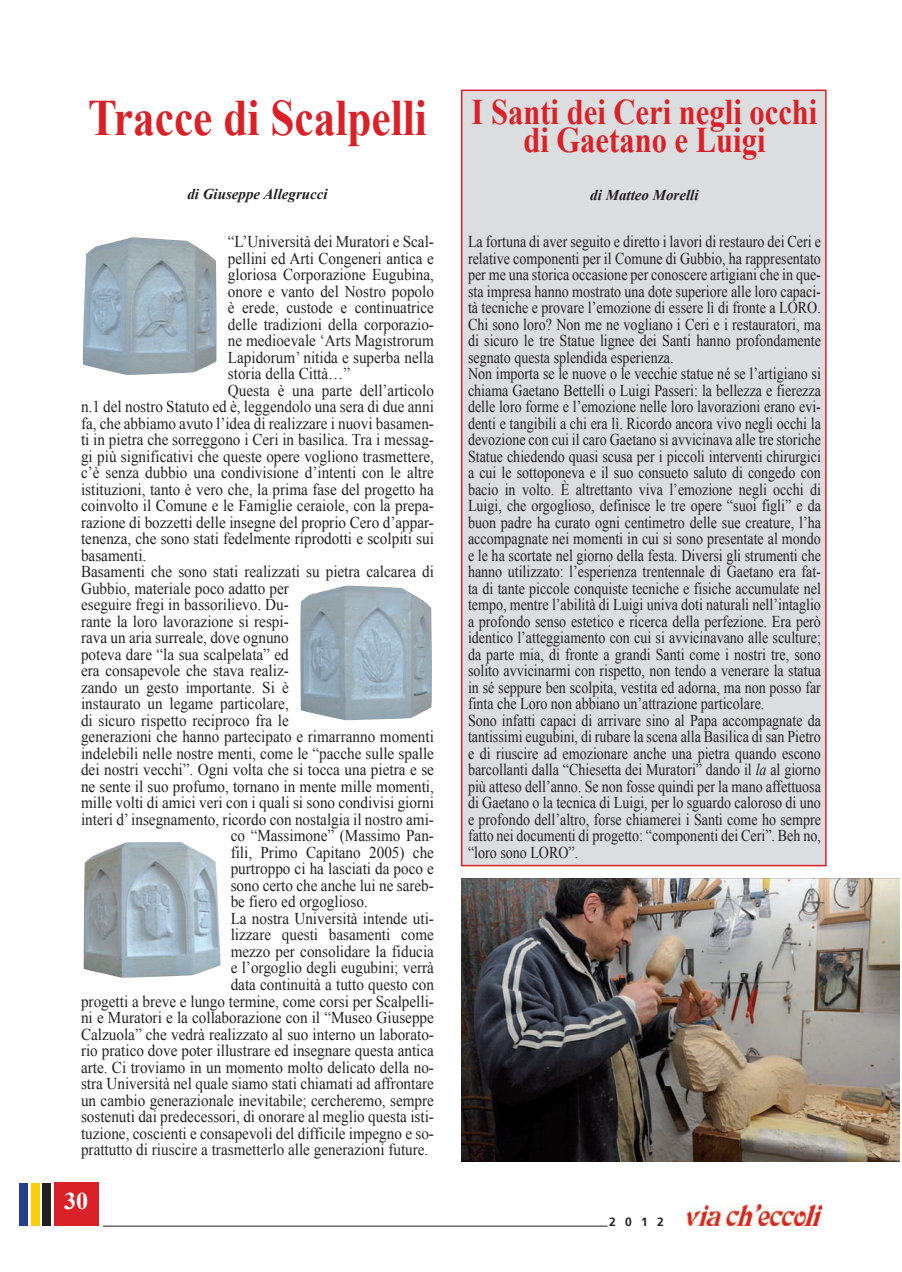
<style>
.page{position:relative;width:902px;height:1272px;background:#fff}
.page>*{position:absolute;margin:0;border:0;box-sizing:border-box;transform-origin:0 0}
.t1{font:700 51px "Times New Roman";color:#da2128;scale:.85 1}
.t2{font:700 36px/28.5px "Times New Roman";color:#da2128;text-align:center;scale:.85 1}
.t3{font:700 24px "Times New Roman";color:#fff}
.t4{font:16.5px "Times New Roman";color:#231f20;scale:.92 1}
.t5{font:16.5px/16.5px "Times New Roman";color:#231f20;scale:.85 1}
.t6{font:italic 700 15px "Times New Roman";color:#231f20}
.t7{font:700 12px "Frutiger";color:#231f20}
.s1{font-style:italic}
</style>
<div class="page">
<img style="left:687px;top:1205px;width:134px;height:21px">
<hr style="left:103px;top:1226px;width:504px;height:1px;background:#231f20">
<div style="left:54px;top:1183px;width:45px;height:43px;background:#da2128"></div>
<div style="left:19px;top:1183px;width:9px;height:42px;background:#253f8e"></div>
<div style="left:31px;top:1183px;width:8px;height:42px;background:#fece08"></div>
<div style="left:42px;top:1183px;width:9px;height:42px;background:#231f20"></div>
<div style="left:462px;top:90px;width:364px;height:775px;background:#dcdddf"></div>
<div style="left:461px;top:90px;width:366px;height:776px;border:2px solid #da2128"></div>
<img style="left:83px;top:237px;width:134px;height:138px">
<img style="left:300px;top:585px;width:132px;height:135px">
<img style="left:84px;top:842px;width:137px;height:136px">
<img style="left:462px;top:878px;width:438px;height:283px">
<h1 class="t1" style="left:88px;top:82px;width:400px">Tracce di Scalpelli</h1>
<p class="t6" style="left:187px;top:184px;width:142px">di Giuseppe Allegrucci</p>
<p class="t4" style="left:228px;top:231px;width:225px">“L’Università dei Muratori e Scal-</p>
<p class="t4" style="left:228px;top:247px;width:225px">pellini ed Arti Congeneri antica e</p>
<p class="t4" style="left:228px;top:264px;width:225px">gloriosa Corporazione Eugubina,</p>
<p class="t4" style="left:228px;top:280px;width:225px">onore e vanto del Nostro popolo</p>
<p class="t4" style="left:228px;top:297px;width:225px">è erede, custode e continuatrice</p>
<p class="t4" style="left:228px;top:313px;width:225px">delle tradizioni della corporazio-</p>
<p class="t4" style="left:228px;top:330px;width:225px">ne medioevale ‘Arts Magistrorum</p>
<p class="t4" style="left:228px;top:346px;width:225px">Lapidorum’ nitida e superba nella</p>
<p class="t4" style="left:228px;top:363px;width:134px">storia della Città…”</p>
<p class="t4" style="left:228px;top:379px;width:226px">Questa è una parte dell’articolo</p>
<p class="t4" style="left:81px;top:396px;width:385px">n.1 del nostro Statuto ed è, leggendolo una sera di due anni</p>
<p class="t4" style="left:81px;top:412px;width:385px">fa, che abbiamo avuto l’idea di realizzare i nuovi basamen-</p>
<p class="t4" style="left:81px;top:429px;width:385px">ti in pietra che sorreggono i Ceri in basilica. Tra i messag-</p>
<p class="t4" style="left:81px;top:445px;width:385px">gi più significativi che queste opere vogliono trasmettere,</p>
<p class="t4" style="left:81px;top:462px;width:385px">c’è senza dubbio una condivisione d’intenti con le altre</p>
<p class="t4" style="left:81px;top:478px;width:385px">istituzioni, tanto è vero che, la prima fase del progetto ha</p>
<p class="t4" style="left:81px;top:495px;width:385px">coinvolto il Comune e le Famiglie ceraiole, con la prepa-</p>
<p class="t4" style="left:81px;top:511px;width:385px">razione di bozzetti delle insegne del proprio Cero d’appar-</p>
<p class="t4" style="left:81px;top:528px;width:385px">tenenza, che sono stati fedelmente riprodotti e scolpiti sui</p>
<p class="t4" style="left:81px;top:544px;width:73px">basamenti.</p>
<p class="t4" style="left:81px;top:561px;width:385px">Basamenti che sono stati realizzati su pietra calcarea di</p>
<p class="t4" style="left:81px;top:577px;width:227px">Gubbio, materiale poco adatto per</p>
<p class="t4" style="left:81px;top:594px;width:227px">eseguire fregi in bassorilievo. Du-</p>
<p class="t4" style="left:81px;top:610px;width:227px">rante la loro lavorazione si respi-</p>
<p class="t4" style="left:81px;top:627px;width:227px">rava un aria surreale, dove ognuno</p>
<p class="t4" style="left:81px;top:643px;width:227px">poteva dare “la sua scalpelata” ed</p>
<p class="t4" style="left:81px;top:660px;width:227px">era consapevole che stava realiz-</p>
<p class="t4" style="left:81px;top:676px;width:227px">zando un gesto importante. Si è</p>
<p class="t4" style="left:81px;top:693px;width:227px">instaurato un legame particolare,</p>
<p class="t4" style="left:81px;top:709px;width:227px">di sicuro rispetto reciproco fra le</p>
<p class="t4" style="left:81px;top:726px;width:385px">generazioni che hanno partecipato e rimarranno momenti</p>
<p class="t4" style="left:81px;top:742px;width:385px">indelebili nelle nostre menti, come le “pacche sulle spalle</p>
<p class="t4" style="left:81px;top:759px;width:385px">dei nostri vecchi”. Ogni volta che si tocca una pietra e se</p>
<p class="t4" style="left:81px;top:775px;width:385px">ne sente il suo profumo, tornano in mente mille momenti,</p>
<p class="t4" style="left:81px;top:792px;width:385px">mille volti di amici veri con i quali si sono condivisi giorni</p>
<p class="t4" style="left:81px;top:808px;width:385px">interi d’ insegnamento, ricordo con nostalgia il nostro ami-</p>
<p class="t4" style="left:231px;top:825px;width:222px">co “Massimone” (Massimo Pan-</p>
<p class="t4" style="left:231px;top:841px;width:222px">fili, Primo Capitano 2005) che</p>
<p class="t4" style="left:231px;top:858px;width:222px">purtroppo ci ha lasciati da poco e</p>
<p class="t4" style="left:231px;top:874px;width:222px">sono certo che anche lui ne sareb-</p>
<p class="t4" style="left:231px;top:891px;width:151px">be fiero ed orgoglioso.</p>
<p class="t4" style="left:231px;top:907px;width:222px">La nostra Università intende uti-</p>
<p class="t4" style="left:231px;top:924px;width:222px">lizzare questi basamenti come</p>
<p class="t4" style="left:231px;top:940px;width:222px">mezzo per consolidare la fiducia</p>
<p class="t4" style="left:231px;top:957px;width:222px">e l’orgoglio degli eugubini; verrà</p>
<p class="t4" style="left:231px;top:973px;width:222px">data continuità a tutto questo con</p>
<p class="t4" style="left:81px;top:990px;width:385px">progetti a breve e lungo termine, come corsi per Scalpelli-</p>
<p class="t4" style="left:81px;top:1006px;width:385px">ni e Muratori e la collaborazione con il “Museo Giuseppe</p>
<p class="t4" style="left:81px;top:1023px;width:385px">Calzuola” che vedrà realizzato al suo interno un laborato-</p>
<p class="t4" style="left:81px;top:1039px;width:385px">rio pratico dove poter illustrare ed insegnare questa antica</p>
<p class="t4" style="left:81px;top:1056px;width:385px">arte. Ci troviamo in un momento molto delicato della no-</p>
<p class="t4" style="left:81px;top:1072px;width:385px">stra Università nel quale siamo stati chiamati ad affrontare</p>
<p class="t4" style="left:81px;top:1089px;width:385px">un cambio generazionale inevitabile; cercheremo, sempre</p>
<p class="t4" style="left:81px;top:1105px;width:385px">sostenuti dai predecessori, di onorare al meglio questa isti-</p>
<p class="t4" style="left:81px;top:1122px;width:385px">tuzione, coscienti e consapevoli del difficile impegno e so-</p>
<p class="t4" style="left:81px;top:1138px;width:379px">prattutto di riuscire a trasmetterlo alle generazioni future.</p>
<h3 class="t3" style="left:64px;top:1184px;width:25px">30</h3>
<h2 class="t2" style="left:471px;top:97px;width:409px">I Santi dei Ceri negli occhi di Gaetano e Luigi</h2>
<p class="t6" style="left:590px;top:185px;width:110px">di Matteo Morelli</p>
<p class="t5" style="left:468px;top:233px;width:417px">La fortuna di aver seguito e diretto i lavori di restauro dei Ceri e relative componenti per il Comune di Gubbio, ha rappresentato per me una storica occasione per conoscere artigiani che in que&shy;sta impresa hanno mostrato una dote superiore alle loro capaci&shy;tà tecniche e provare l’emozione di essere lì di fronte a LORO.<br>Chi sono loro? Non me ne vogliano i Ceri e i restauratori, ma di sicuro le tre Statue lignee dei Santi hanno profondamente segnato questa splendida esperienza.<br>Non importa se le nuove o le vecchie statue né se l’artigiano si chiama Gaetano Bettelli o Luigi Passeri: la bellezza e fierezza delle loro forme e l’emozione nelle loro lavorazioni erano evi&shy;denti e tangibili a chi era lì. Ricordo ancora vivo negli occhi la devozione con cui il caro Gaetano si avvicinava alle tre storiche Statue chiedendo quasi scusa per i piccoli interventi chirurgici a cui le sottoponeva e il suo consueto saluto di congedo con bacio in volto. è altrettanto viva l’emozione negli occhi di Luigi, che orgoglioso, definisce le tre opere “suoi figli” e da buon padre ha curato ogni centimetro delle sue creature, l’ha accompagnate nei momenti in cui si sono presentate al mondo e le ha scortate nel giorno della festa. Diversi gli strumenti che hanno utilizzato: l’esperienza trentennale di Gaetano era fat&shy;ta di tante piccole conquiste tecniche e fisiche accumulate nel tempo, mentre l’abilità di Luigi univa doti naturali nell’intaglio a profondo senso estetico e ricerca della perfezione. Era però identico l’atteggiamento con cui si avvicinavano alle sculture; da parte mia, di fronte a grandi Santi come i nostri tre, sono solito avvicinarmi con rispetto, non tendo a venerare la statua in sé seppure ben scolpita, vestita ed adorna, ma non posso far finta che Loro non abbiano un’attrazione particolare.<br>Sono infatti capaci di arrivare sino al Papa accompagnate da tantissimi eugubini, di rubare la scena alla Basilica di san Pietro e di riuscire ad emozionare anche una pietra quando escono barcollanti dalla “Chiesetta dei Muratori” dando il <span class="s1">la</span> al giorno più atteso dell’anno. Se non fosse quindi per la mano affettuosa di Gaetano o la tecnica di Luigi, per lo sguardo caloroso di uno e profondo dell’altro, forse chiamerei i Santi come ho sempre fatto nei documenti di progetto: “componenti dei Ceri”. Beh no, “loro sono LORO”.</p>
<p class="t7" style="left:609px;top:1215px;width:56px">2012</p>
</div>
